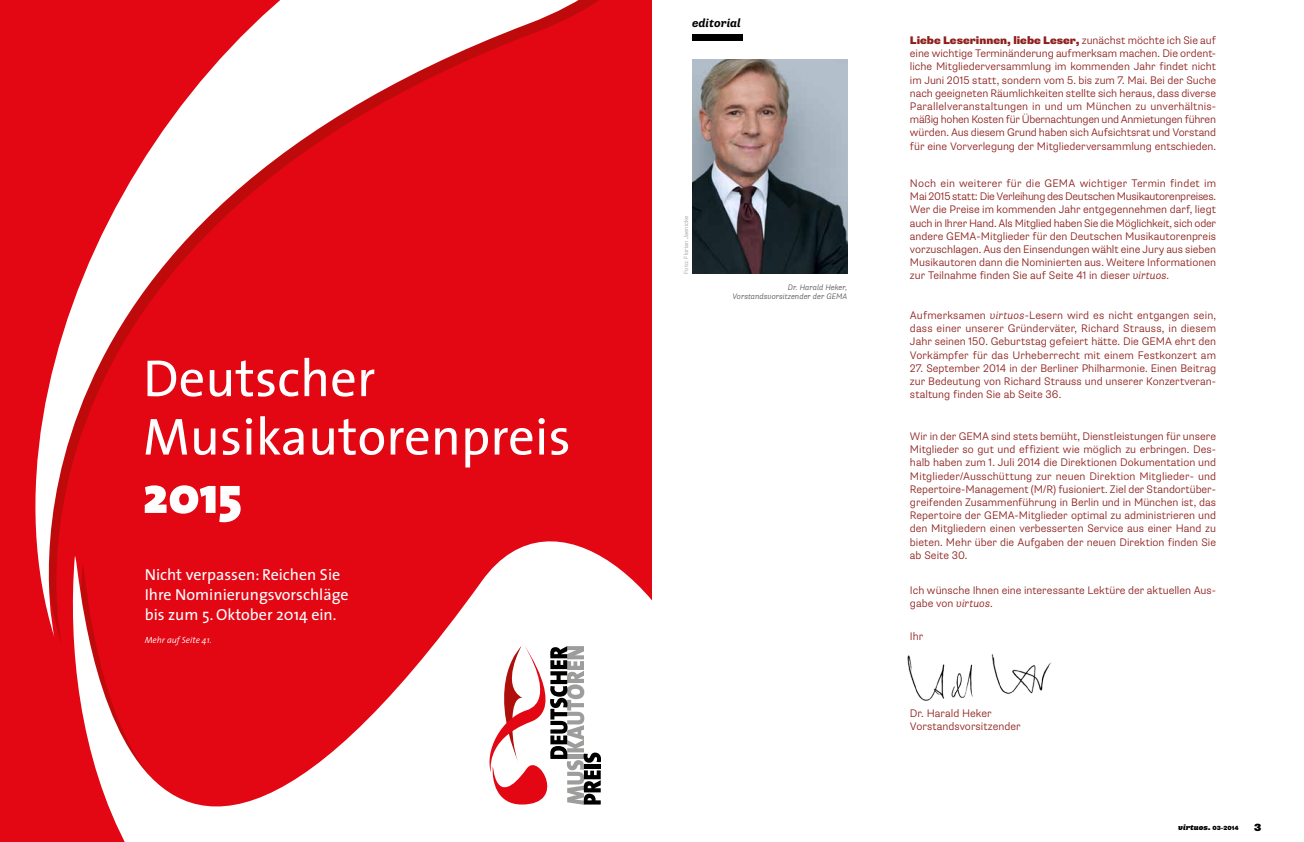
<style>
.page{position:relative;width:1304px;height:842px;background:#fff}
.page>*{position:absolute;margin:0;border:0;box-sizing:border-box;transform-origin:0 0}
.t1{font:16px/20px "The Sans";color:#fff}
.t2{font:italic 700 12px "Supria Sans";color:#000}
.t3{font:300 11px/13.2px "Supria Sans";color:#8d1f1c;text-align:justify}
.t4{font:900 10.5px "Supria Sans";color:#000}
.t5{font:italic 300 9px "The Sans";color:#fff}
.t6{font:italic 300 8px/9.8px "Supria Sans";color:#575756;text-align:right}
.t7{font:italic 900 8px "Supria Sans";color:#000}
.t8{font:300 6px "Supria Sans";color:#9d9d9c}
.s1{font-weight:900}
.s2{font-style:italic}
.s3{font-style:normal;font-size:6px}
</style>
<div class="page">
<img style="left:907px;top:654px;width:144px;height:47px">
<div style="left:692px;top:34px;width:51px;height:7px;background:#000"></div>
<img style="left:692px;top:60px;width:155px;height:214px">
<div style="left:0;top:0;width:652px;height:842px;background:#e30613"></div>
<svg style="left:35px;top:0;width:564px;height:637px"></svg>
<svg style="left:62px;top:379px;width:590px;height:463px"></svg>
<svg style="left:145px;top:485px;width:96px;height:37px"></svg>
<svg style="left:146px;top:416px;width:422px;height:51px"></svg>
<svg style="left:148px;top:358px;width:226px;height:39px"></svg>
<svg style="left:489px;top:646px;width:112px;height:160px;background:#d6b7b9"></svg>
<h1 class="t1" style="left:145px;top:565px;width:205px">Nicht verpassen: Reichen Sie<br>Ihre Nominierungsvorschläge bis zum 5. Oktober 2014 ein.</h1>
<p class="t5" style="left:145px;top:634px;width:68px">Mehr auf Seite 41.</p>
<p class="t2" style="left:692px;top:15px;width:50px">editorial</p>
<p class="t8" style="left:683px;top:274px;width:59px;rotate:-90deg">Foto: Florian Jaenicke</p>
<p class="t6" style="left:733px;top:282px;width:116px">Dr. Harald Heker,<br>Vorstandsvorsitzender der GEMA</p>
<p class="t3" style="left:910px;top:34px;width:308px"><span class="s1">Liebe Leserinnen, liebe Leser,</span> zunächst möchte ich Sie auf eine wichtige Terminänderung aufmerksam machen. Die ordent&shy;liche Mitgliederversammlung im kommenden Jahr findet nicht im Juni 2015 statt, sondern vom 5. bis zum 7. Mai. Bei der Suche nach geeigneten Räumlichkeiten stellte sich heraus, dass diverse Parallelveranstaltungen in und um München zu unverhältnis&shy;mäßig hohen Kosten für Übernachtungen und Anmietungen führen würden. Aus diesem Grund haben sich Aufsichtsrat und Vorstand für eine Vorverlegung der Mitgliederversammlung entschieden.</p>
<p class="t3" style="left:910px;top:177px;width:308px">Noch ein weiterer für die GEMA wichtiger Termin findet im Mai 2015 statt: Die Verleihung des Deutschen Musikautorenpreises.<br>Wer die Preise im kommenden Jahr entgegennehmen darf, liegt auch in Ihrer Hand. Als Mitglied haben Sie die Möglichkeit, sich oder andere GEMA-Mitglieder für den Deutschen Musikautorenpreis vorzuschlagen. Aus den Einsendungen wählt eine Jury aus sieben Musikautoren dann die Nominierten aus. Weitere Informationen zur Teilnahme finden Sie auf Seite 41 in dieser <span class="s2">virtuos</span>.</p>
<p class="t3" style="left:910px;top:309px;width:308px">Aufmerksamen <span class="s2">virtuos</span>-Lesern wird es nicht entgangen sein, dass einer unserer Gründerväter, Richard Strauss, in diesem Jahr seinen 150. Geburtstag gefeiert hätte. Die GEMA ehrt den Vorkämpfer für das Urheberrecht mit einem Festkonzert am</p>
<p class="t3" style="left:910px;top:362px;width:308px">27. September 2014 in der Berliner Philharmonie. Einen Beitrag zur Bedeutung von Richard Strauss und unserer Konzertveran&shy;staltung finden Sie ab Seite 36.</p>
<p class="t3" style="left:910px;top:430px;width:308px">Wir in der GEMA sind stets bemüht, Dienstleistungen für unsere Mitglieder so gut und effizient wie möglich zu erbringen. Des&shy;halb haben zum 1. Juli 2014 die Direktionen Dokumentation und Mitglieder/Ausschüttung zur neuen Direktion Mitglieder- und Repertoire-Management (M/R) fusioniert. Ziel der Standortüber&shy;greifenden Zusammenführung in Berlin und in München ist, das Repertoire der GEMA-Mitglieder optimal zu administrieren und den Mitgliedern einen verbesserten Service aus einer Hand zu bieten. Mehr über die Aufgaben der neuen Direktion finden Sie ab Seite 30.</p>
<p class="t3" style="left:910px;top:584px;width:308px">Ich wünsche Ihnen eine interessante Lektüre der aktuellen Aus&shy;gabe von <span class="s2">virtuos</span>.</p>
<p class="t3" style="left:910px;top:630px;width:15px">Ihr</p>
<p class="t3" style="left:910px;top:707px;width:112px">Dr. Harald Heker<br>Vorstandsvorsitzender</p>
<p class="t7" style="left:1178px;top:822px;width:62px">virtuos. <span class="s3">03-2014</span></p>
<p class="t4" style="left:1254px;top:821px;width:9px">3</p>
</div>
